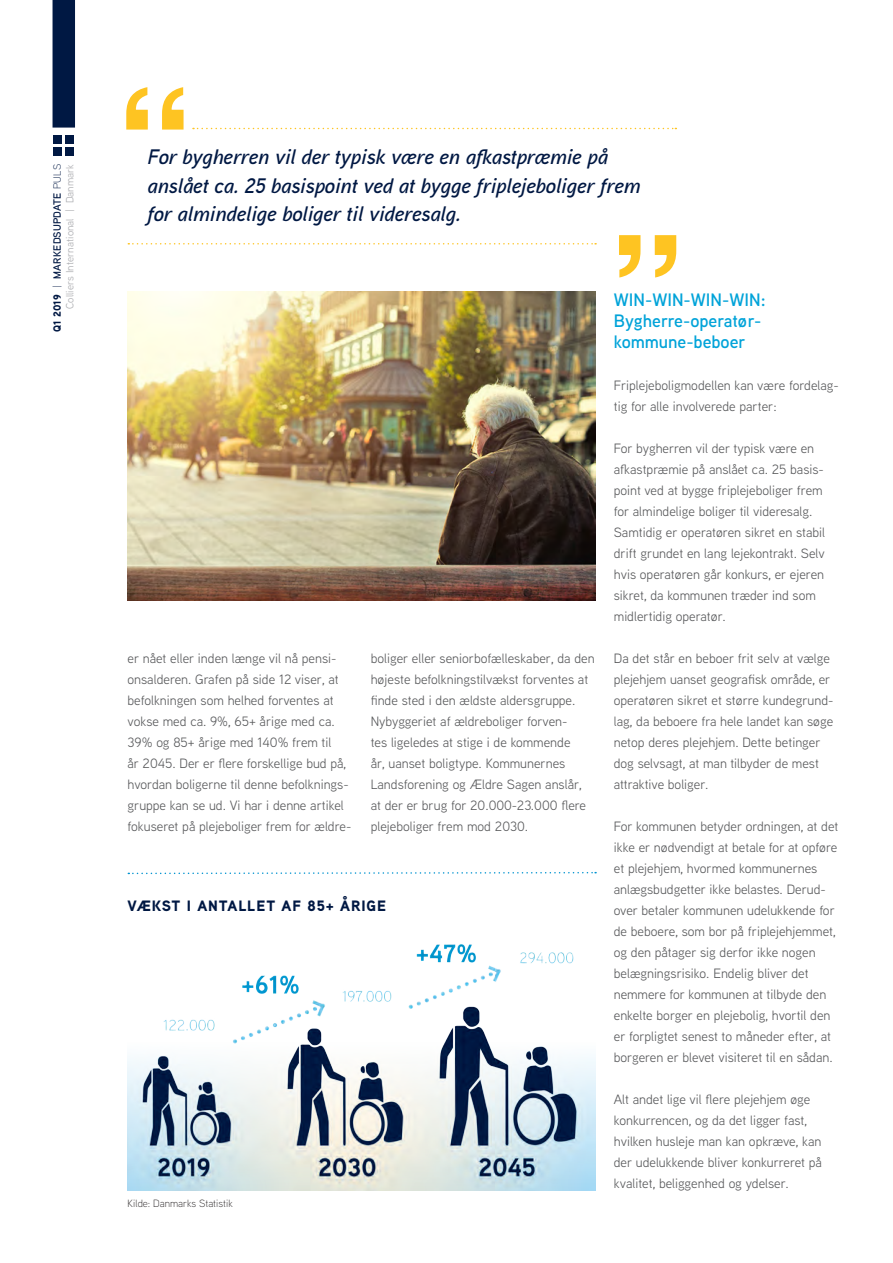
<style>
.page{position:relative;width:893px;height:1263px;background:#fff}
.page>*{position:absolute;margin:0;border:0;box-sizing:border-box;transform-origin:0 0}
.t1{font:italic 600 21px/28.5px "Aaux Next";color:#001843}
.Mellemrubrik_blå_12{font:600 18px/21px "Aaux Next";color:#00a3d9}
.Graph_Title{font:900 15px "Aaux Next";letter-spacing:.06em;color:#001843}
.Brød_9_14_pkt{font:13.5px/21px "Aaux Next";color:#57585a}
.t2{font:10.5px "Aaux Next";letter-spacing:.01em;color:#a8a9ad}
.t3{font:600 10.5px "Aaux Next";letter-spacing:.02em;color:#001843}
.Sources{font:300 10.5px "Aaux Next";color:#231f20}
.s1{font-weight:900}
.s2{font-weight:300}
</style>
<div class="page">
<hr style="left:892px;top:0;width:1px;height:1263px;background:#f2f2ef">
<div style="left:53px;top:0;width:22px;height:128px;background:#001843"></div>
<div style="left:53px;top:135px;width:9px;height:8px;background:#001843"></div>
<div style="left:66px;top:135px;width:8px;height:8px;background:#001843"></div>
<div style="left:53px;top:147px;width:9px;height:9px;background:#001843"></div>
<div style="left:66px;top:147px;width:8px;height:9px;background:#001843"></div>
<img style="left:128px;top:944px;width:468px;height:247px">
<svg style="left:128px;top:871px;width:468px;height:4px"></svg>
<svg style="left:126px;top:87px;width:58px;height:43px"></svg>
<svg style="left:619px;top:235px;width:57px;height:42px"></svg>
<svg style="left:193px;top:128px;width:483px;height:1px"></svg>
<svg style="left:128px;top:243px;width:468px;height:2px"></svg>
<img style="left:128px;top:291px;width:468px;height:309px">
<p class="t3" style="left:50px;top:332px;width:170px;rotate:-90deg"><span class="s1">Q1 2019</span> <span class="s2">|</span> MARKEDSUPDATE <span class="s2">PULS</span></p>
<p class="t2" style="left:63px;top:309px;width:146px;rotate:-90deg">Colliers International | Danmark</p>
<p class="t1" style="left:148px;top:142px;width:494px">For bygherren vil der typisk være en afkastpræmie på anslået ca. 25 basispoint ved at bygge friplejeboliger frem for almindelige boliger til videresalg.</p>
<p class="Brød_9_14_pkt" style="left:128px;top:647px;width:225px">er nået eller inden længe vil nå pensi&shy;onsalderen. Grafen på side 12 viser, at befolkningen som helhed forventes at vokse med ca. 9%, 65+ årige med ca.<br>39% og 85+ årige med 140% frem til<br>år 2045. Der er flere forskellige bud på, hvordan boligerne til denne befolknings&shy;gruppe kan se ud. Vi har i denne artikel fokuseret på plejeboliger frem for ældre-</p>
<p class="Brød_9_14_pkt" style="left:371px;top:647px;width:225px">boliger eller seniorbofælleskaber, da den højeste befolkningstilvækst forventes at finde sted i den ældste aldersgruppe.<br>Nybyggeriet af ældreboliger forven-<br>tes ligeledes at stige i de kommende<br>år, uanset boligtype. Kommunernes Landsforening og Ældre Sagen anslår, at der er brug for 20.000-23.000 flere plejeboliger frem mod 2030.</p>
<p class="Graph_Title" style="left:128px;top:895px;width:260px">VÆKST I ANTALLET AF 85+ ÅRIGE</p>
<p class="Sources" style="left:128px;top:1196px;width:107px">Kilde: Danmarks Statistik</p>
<p class="Mellemrubrik_blå_12" style="left:614px;top:289px;width:153px">WIN-WIN-WIN-WIN:<br>Bygherre-operatør&shy;kommune-beboer</p>
<p class="Brød_9_14_pkt" style="left:614px;top:374px;width:227px">Friplejeboligmodellen kan være fordelag&shy;tig for alle involverede parter:</p>
<p class="Brød_9_14_pkt" style="left:614px;top:437px;width:213px">For bygherren vil der typisk være en afkastpræmie på anslået ca. 25 basis&shy;point ved at bygge friplejeboliger frem for almindelige boliger til videresalg.<br>Samtidig er operatøren sikret en stabil drift grundet en lang lejekontrakt. Selv hvis operatøren går konkurs, er ejeren sikret, da kommunen træder ind som midlertidig operatør.</p>
<p class="Brød_9_14_pkt" style="left:614px;top:647px;width:221px">Da det står en beboer frit selv at vælge plejehjem uanset geografisk område, er operatøren sikret et større kundegrund&shy;lag, da beboere fra hele landet kan søge netop deres plejehjem. Dette betinger dog selvsagt, at man tilbyder de mest attraktive boliger.</p>
<p class="Brød_9_14_pkt" style="left:614px;top:815px;width:226px">For kommunen betyder ordningen, at det ikke er nødvendigt at betale for at opføre et plejehjem, hvormed kommunernes anlægsbudgetter ikke belastes. Derud&shy;over betaler kommunen udelukkende for de beboere, som bor på friplejehjemmet, og den påtager sig derfor ikke nogen belægningsrisiko. Endelig bliver det nemmere for kommunen at tilbyde den enkelte borger en plejebolig, hvortil den er forpligtet senest to måneder efter, at borgeren er blevet visiteret til en sådan.</p>
<p class="Brød_9_14_pkt" style="left:614px;top:1088px;width:210px">Alt andet lige vil flere plejehjem øge konkurrencen, og da det ligger fast, hvilken husleje man kan opkræve, kan der udelukkende bliver konkurreret på kvalitet, beliggenhed og ydelser.</p>
</div>
